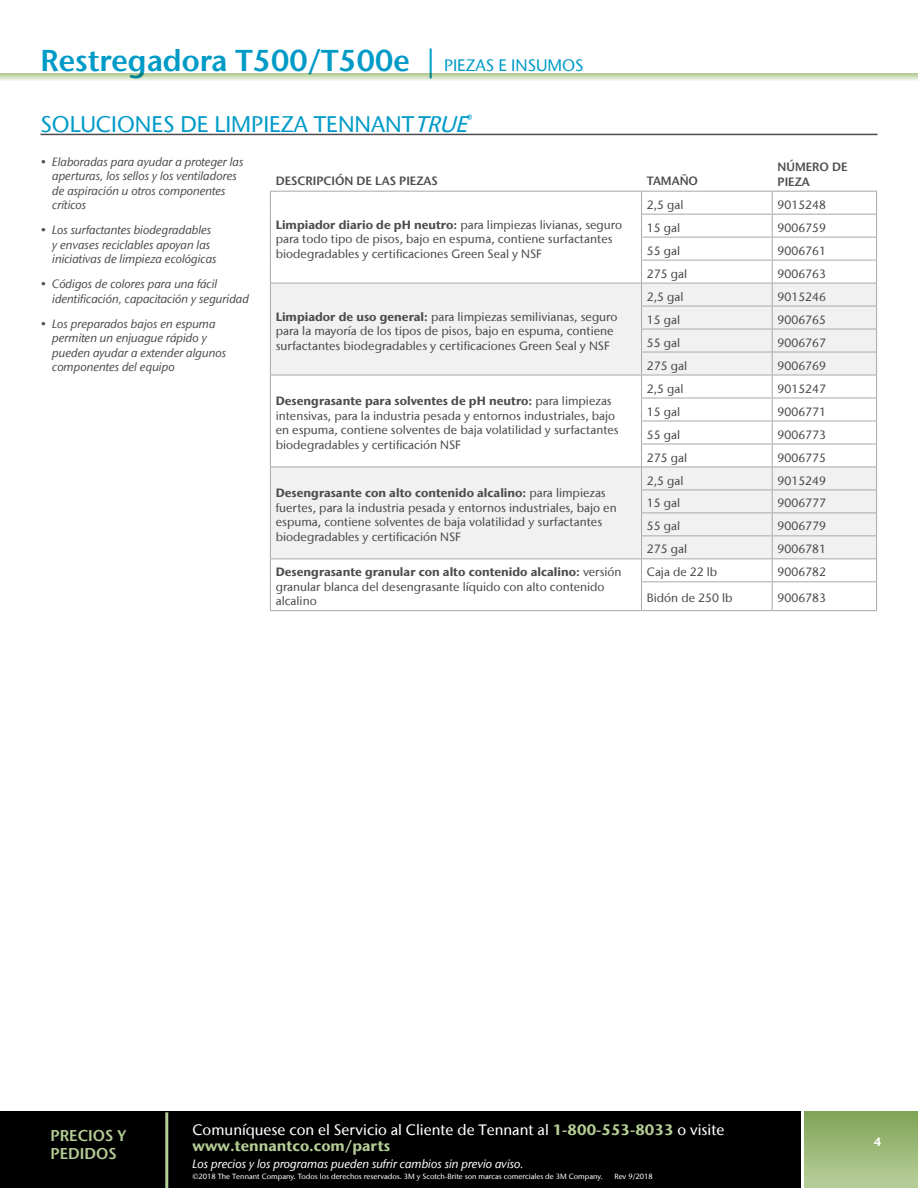
<style>
.page{position:relative;width:918px;height:1188px;background:#fff}
.page>*{position:absolute;margin:0;border:0;box-sizing:border-box;transform-origin:0 0}
.t1{font:600 30px "Stone Sans IIITC Com";color:#009ac7}
.t2{font:500 22.5px "Stone Sans IIITC Com";color:#009ac7}
.t3{font:600 15.6px/18px "Stone Sans IIITC Com";color:#b4cc95}
.t4{font:500 15px/16.5px "Stone Sans IIITC Com";color:#fff}
.t5{font:500 12px/14.4px "Stone Sans IIITC Com";color:#4d4d4f}
.t6{font:italic 500 12px/14.4px "Stone Sans IIITC Com";color:#4d4d4f}
.t7{font:italic 500 12px "Stone Sans IIITC Com";color:#fff}
.t8{font:600 12px/14.4px "Stone Sans IIITC Com";color:#4d4d4f}
.t9{font:700 12px "Stone Sans IIITC Com";color:#fff}
.t10{font:500 7.5px "Stone Sans IIITC Com";color:#fff}
.s1{font-weight:500}
.s2{font-weight:500;font-size:16.5px}
.s3{font-style:italic}
.s4{font-weight:700}
.s5{font-weight:700;color:#b4cc95}
</style>
<div class="page">
<svg style="left:0;top:73px;width:918px;height:8px;background:#d2e0bf"></svg>
<svg style="left:271px;top:284px;width:605px;height:274px;fill:#f1f1f2"></svg>
<hr style="left:270px;top:610px;width:372px;height:1px;background:#a7a9ac">
<hr style="left:270px;top:191px;width:372px;height:1px;background:#a7a9ac">
<hr style="left:642px;top:191px;width:130px;height:1px;background:#a7a9ac">
<hr style="left:772px;top:191px;width:105px;height:1px;background:#a7a9ac">
<hr style="left:641px;top:214px;width:131px;height:1px;background:#a7a9ac">
<hr style="left:772px;top:214px;width:105px;height:1px;background:#a7a9ac">
<hr style="left:641px;top:237px;width:131px;height:1px;background:#a7a9ac">
<hr style="left:772px;top:237px;width:105px;height:1px;background:#a7a9ac">
<hr style="left:641px;top:260px;width:131px;height:1px;background:#a7a9ac">
<hr style="left:772px;top:260px;width:105px;height:1px;background:#a7a9ac">
<hr style="left:270px;top:283px;width:372px;height:1px;background:#a7a9ac">
<hr style="left:642px;top:283px;width:130px;height:1px;background:#a7a9ac">
<hr style="left:772px;top:283px;width:105px;height:1px;background:#a7a9ac">
<hr style="left:641px;top:306px;width:131px;height:1px;background:#a7a9ac">
<hr style="left:772px;top:306px;width:105px;height:1px;background:#a7a9ac">
<hr style="left:641px;top:329px;width:131px;height:1px;background:#a7a9ac">
<hr style="left:772px;top:329px;width:105px;height:1px;background:#a7a9ac">
<hr style="left:641px;top:352px;width:131px;height:1px;background:#a7a9ac">
<hr style="left:772px;top:352px;width:105px;height:1px;background:#a7a9ac">
<hr style="left:270px;top:375px;width:372px;height:1px;background:#a7a9ac">
<hr style="left:642px;top:375px;width:130px;height:1px;background:#a7a9ac">
<hr style="left:772px;top:375px;width:105px;height:1px;background:#a7a9ac">
<hr style="left:641px;top:398px;width:131px;height:1px;background:#a7a9ac">
<hr style="left:772px;top:398px;width:105px;height:1px;background:#a7a9ac">
<hr style="left:641px;top:421px;width:131px;height:1px;background:#a7a9ac">
<hr style="left:772px;top:421px;width:105px;height:1px;background:#a7a9ac">
<hr style="left:641px;top:444px;width:131px;height:1px;background:#a7a9ac">
<hr style="left:772px;top:444px;width:105px;height:1px;background:#a7a9ac">
<hr style="left:270px;top:467px;width:372px;height:1px;background:#a7a9ac">
<hr style="left:642px;top:467px;width:130px;height:1px;background:#a7a9ac">
<hr style="left:772px;top:467px;width:105px;height:1px;background:#a7a9ac">
<hr style="left:641px;top:490px;width:131px;height:1px;background:#a7a9ac">
<hr style="left:772px;top:490px;width:105px;height:1px;background:#a7a9ac">
<hr style="left:641px;top:513px;width:131px;height:1px;background:#a7a9ac">
<hr style="left:772px;top:513px;width:105px;height:1px;background:#a7a9ac">
<hr style="left:641px;top:535px;width:131px;height:1px;background:#a7a9ac">
<hr style="left:772px;top:535px;width:105px;height:1px;background:#a7a9ac">
<hr style="left:270px;top:558px;width:372px;height:1px;background:#a7a9ac">
<hr style="left:642px;top:558px;width:130px;height:1px;background:#a7a9ac">
<hr style="left:772px;top:558px;width:105px;height:1px;background:#a7a9ac">
<svg style="left:270px;top:192px;width:1px;height:418px"></svg>
<hr style="left:641px;top:581px;width:131px;height:1px;background:#a7a9ac">
<svg style="left:641px;top:192px;width:1px;height:418px"></svg>
<hr style="left:772px;top:581px;width:105px;height:1px;background:#a7a9ac">
<svg style="left:772px;top:192px;width:1px;height:418px"></svg>
<svg style="left:876px;top:192px;width:1px;height:418px"></svg>
<hr style="left:642px;top:610px;width:130px;height:1px;background:#a7a9ac">
<hr style="left:772px;top:610px;width:105px;height:1px;background:#a7a9ac">
<hr style="left:40px;top:134px;width:838px;height:1px;background:#4d4d4f">
<div style="left:0;top:1111px;width:803px;height:77px;background:#000"></div>
<div style="left:803px;top:1111px;width:115px;height:77px;background:#b4cc95"></div>
<div style="left:803px;top:1111px;width:115px;height:68px;background:linear-gradient(to bottom,#7fa356,#b2ca93)"></div>
<hr style="left:165px;top:1112px;width:3px;height:76px;background:#b4cc95">
<hr style="left:801px;top:1103px;width:3px;height:85px;background:#fff">
<h1 class="t1" style="left:40px;top:41px;width:545px">Restregadora T500/T500e <span class="s1">|</span> <span class="s2">PIEZAS E INSUMOS</span></h1>
<h2 class="t2" style="left:40px;top:110px;width:435px">SOLUCIONES DE LIMPIEZA TENNANT<span class="s3">TRUE</span><sup>®</sup></h2>
<p class="t6" style="left:52px;top:154px;width:193px;text-indent:-12px">• Elaboradas para ayudar a proteger las aperturas, los sellos y los ventiladores de aspiración u otros componentes críticos</p>
<p class="t6" style="left:52px;top:223px;width:166px;text-indent:-12px">• Los surfactantes biodegradables y envases reciclables apoyan las iniciativas de limpieza ecológicas</p>
<p class="t6" style="left:52px;top:277px;width:198px;text-indent:-12px">• Códigos de colores para una fácil identificación, capacitación y seguridad</p>
<p class="t6" style="left:52px;top:316px;width:175px;text-indent:-12px">• Los preparados bajos en espuma permiten un enjuague rápido y pueden ayudar a extender algunos componentes del equipo</p>
<p class="t8" style="left:276px;top:174px;width:163px">DESCRIPCIÓN DE LAS PIEZAS</p>
<p class="t8" style="left:647px;top:173px;width:53px">TAMAÑO</p>
<p class="t8" style="left:778px;top:160px;width:72px">NÚMERO DE<br>PIEZA</p>
<p class="t5" style="left:276px;top:217px;width:348px"><span class="s4">Limpiador diario de pH neutro:</span> para limpiezas livianas, seguro para todo tipo de pisos, bajo en espuma, contiene surfactantes biodegradables y certificaciones Green Seal y NSF</p>
<p class="t5" style="left:276px;top:309px;width:343px"><span class="s4">Limpiador de uso general:</span> para limpiezas semilivianas, seguro para la mayoría de los tipos de pisos, bajo en espuma, contiene surfactantes biodegradables y certificaciones Green Seal y NSF</p>
<p class="t5" style="left:276px;top:394px;width:344px"><span class="s4">Desengrasante para solventes de pH neutro:</span> para limpiezas intensivas, para la industria pesada y entornos industriales, bajo en espuma, contiene solventes de baja volatilidad y surfactantes biodegradables y certificación NSF</p>
<p class="t5" style="left:276px;top:486px;width:342px"><span class="s4">Desengrasante con alto contenido alcalino:</span> para limpiezas fuertes, para la industria pesada y entornos industriales, bajo en espuma, contiene solventes de baja volatilidad y surfactantes biodegradables y certificación NSF</p>
<p class="t5" style="left:647px;top:197px;width:38px">2,5 gal</p>
<p class="t5" style="left:778px;top:197px;width:50px">9015248</p>
<p class="t5" style="left:647px;top:220px;width:35px">15 gal</p>
<p class="t5" style="left:778px;top:220px;width:50px">9006759</p>
<p class="t5" style="left:647px;top:243px;width:35px">55 gal</p>
<p class="t5" style="left:778px;top:243px;width:50px">9006761</p>
<p class="t5" style="left:647px;top:266px;width:42px">275 gal</p>
<p class="t5" style="left:778px;top:266px;width:50px">9006763</p>
<p class="t5" style="left:647px;top:289px;width:38px">2,5 gal</p>
<p class="t5" style="left:778px;top:289px;width:50px">9015246</p>
<p class="t5" style="left:647px;top:312px;width:35px">15 gal</p>
<p class="t5" style="left:778px;top:312px;width:50px">9006765</p>
<p class="t5" style="left:647px;top:335px;width:35px">55 gal</p>
<p class="t5" style="left:778px;top:335px;width:50px">9006767</p>
<p class="t5" style="left:647px;top:358px;width:42px">275 gal</p>
<p class="t5" style="left:778px;top:358px;width:50px">9006769</p>
<p class="t5" style="left:647px;top:381px;width:38px">2,5 gal</p>
<p class="t5" style="left:778px;top:381px;width:50px">9015247</p>
<p class="t5" style="left:647px;top:404px;width:35px">15 gal</p>
<p class="t5" style="left:778px;top:404px;width:50px">9006771</p>
<p class="t5" style="left:647px;top:427px;width:35px">55 gal</p>
<p class="t5" style="left:778px;top:427px;width:50px">9006773</p>
<p class="t5" style="left:647px;top:450px;width:42px">275 gal</p>
<p class="t5" style="left:778px;top:450px;width:50px">9006775</p>
<p class="t5" style="left:647px;top:473px;width:38px">2,5 gal</p>
<p class="t5" style="left:778px;top:473px;width:50px">9015249</p>
<p class="t5" style="left:647px;top:496px;width:35px">15 gal</p>
<p class="t5" style="left:778px;top:496px;width:50px">9006777</p>
<p class="t5" style="left:647px;top:519px;width:35px">55 gal</p>
<p class="t5" style="left:778px;top:519px;width:50px">9006779</p>
<p class="t5" style="left:647px;top:542px;width:42px">275 gal</p>
<p class="t5" style="left:778px;top:542px;width:50px">9006781</p>
<p class="t5" style="left:276px;top:565px;width:347px"><span class="s4">Desengrasante granular con alto contenido alcalino:</span> versión granular blanca del desengrasante líquido con alto contenido alcalino</p>
<p class="t5" style="left:647px;top:565px;width:72px">Caja de 22 lb</p>
<p class="t5" style="left:778px;top:565px;width:50px">9006782</p>
<p class="t5" style="left:647px;top:591px;width:87px">Bidón de 250 lb</p>
<p class="t5" style="left:778px;top:591px;width:50px">9006783</p>
<p class="t4" style="left:192px;top:1121px;width:534px">Comuníquese con el Servicio al Cliente de Tennant al <span class="s5">1-800-553-8033</span> o visite <span class="s5">www.tennantco.com/parts</span></p>
<p class="t7" style="left:192px;top:1157px;width:333px">Los precios y los programas pueden sufrir cambios sin previo aviso.</p>
<p class="t10" style="left:192px;top:1171px;width:412px">©2018 The Tennant Company. Todos los derechos reservados. 3M y Scotch-Brite son marcas comerciales de 3M Company.</p>
<p class="t10" style="left:614px;top:1171px;width:40px">Rev 9/2018</p>
<h3 class="t3" style="left:51px;top:1126px;width:77px">PRECIOS Y<br>PEDIDOS</h3>
<p class="t9" style="left:874px;top:1134px;width:9px">4</p>
</div>
